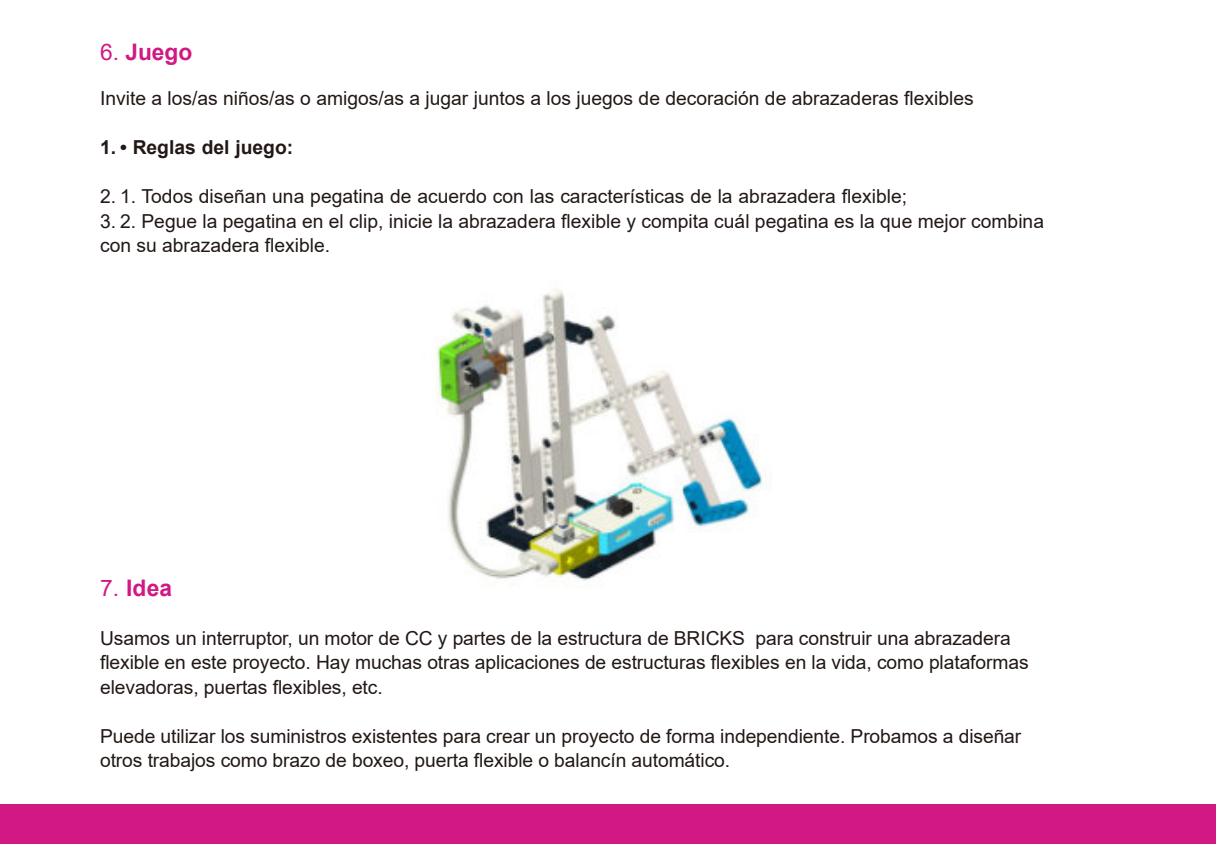
<style>
.page{position:relative;width:1216px;height:844px;background:#fff}
.page>*{position:absolute;margin:0;border:0;box-sizing:border-box;transform-origin:0 0}
.t1{font:700 22.75px "Arial";color:#d11883}
.t2{font:19.25px/24.5px "Arial";letter-spacing:-.005em;color:#221815}
.t3{font:700 19.25px "Arial";color:#221815}
.s1{font-weight:400}
</style>
<div class="page">
<img style="left:436px;top:289px;width:331px;height:292px">
<div style="left:0;top:804px;width:1215px;height:39px;background:#d11883"></div>
<p class="t1" style="left:100px;top:43px;width:94px"><span class="s1">6.</span> Juego</p>
<p class="t2" style="left:100px;top:88px;width:875px">Invite a los/as niños/as o amigos/as a jugar juntos a los juegos de decoración de abrazaderas flexibles</p>
<p class="t3" style="left:100px;top:140px;width:195px">1. • Reglas del juego:</p>
<p class="t2" style="left:100px;top:186px;width:808px">2. 1. Todos diseñan una pegatina de acuerdo con las características de la abrazadera flexible;</p>
<p class="t2" style="left:100px;top:210px;width:945px">3. 2. Pegue la pegatina en el clip, inicie la abrazadera flexible y compita cuál pegatina es la que mejor combina con su abrazadera flexible.</p>
<p class="t1" style="left:100px;top:579px;width:74px"><span class="s1">7.</span> Idea</p>
<p class="t2" style="left:100px;top:627px;width:930px">Usamos un interruptor, un motor de CC y partes de la estructura de BRICKS para construir una abrazadera flexible en este proyecto. Hay muchas otras aplicaciones de estructuras flexibles en la vida, como plataformas elevadoras, puertas flexibles, etc.</p>
<p class="t2" style="left:100px;top:725px;width:922px">Puede utilizar los suministros existentes para crear un proyecto de forma independiente. Probamos a diseñar otros trabajos como brazo de boxeo, puerta flexible o balancín automático.</p>
</div>
